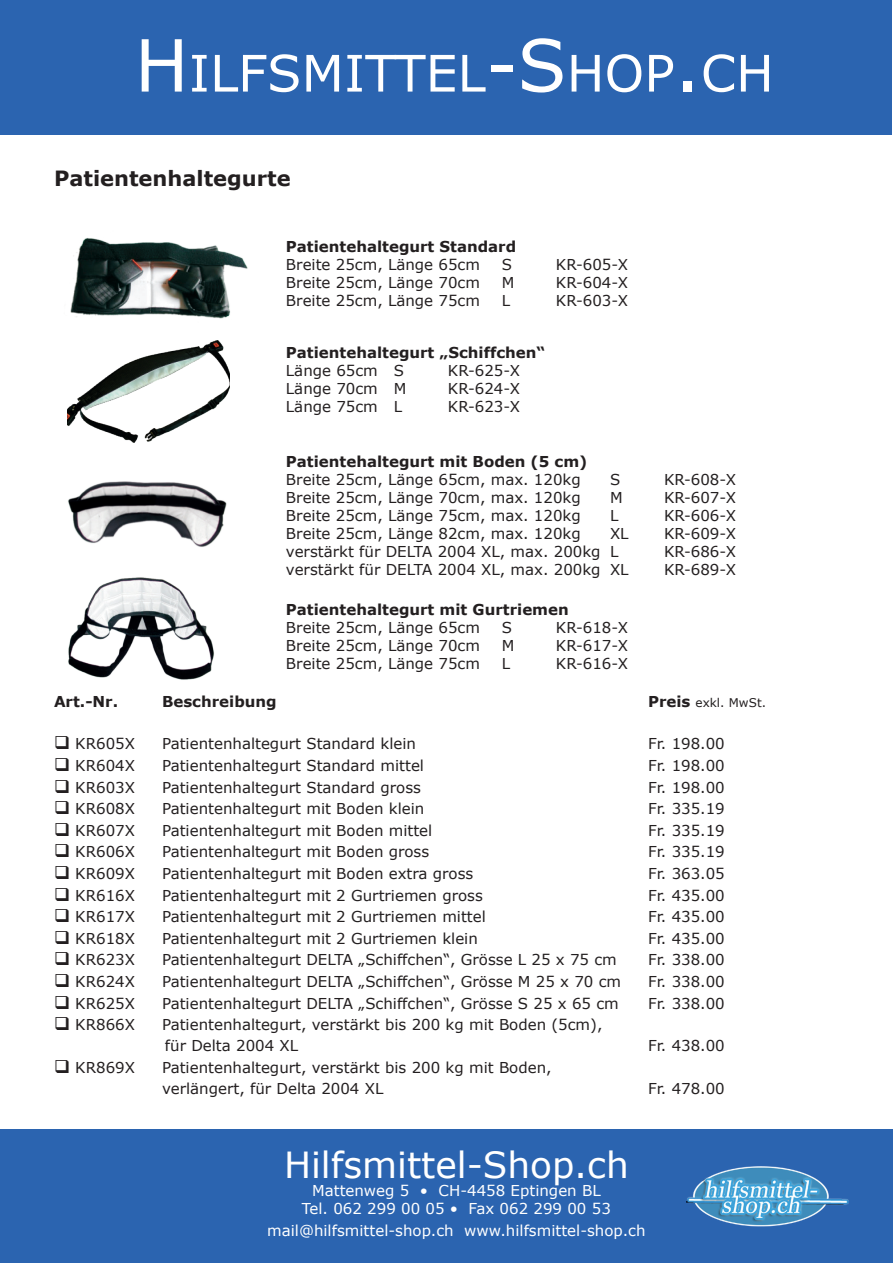
<style>
.page{position:relative;width:893px;height:1263px;background:#fff}
.page>*{position:absolute;margin:0;border:0;box-sizing:border-box;transform-origin:0 0}
.t1{font:50.4px "Verdana";color:#fff}
.t2{font:36px "Verdana";color:#fff}
.t3{font:700 21px "Verdana";color:#231f20}
.t4{font:15px/21px "Verdana";color:#231f20}
.t5{font:700 15px "Verdana";color:#231f20}
.t6{font:15px/18px "Verdana";color:#fff;text-align:center}
.t7{font:12px "Verdana";color:#231f20}
.s1{font-size:72px}
.s2{font-weight:700;font-size:15px}
</style>
<div class="page">
<div style="left:0;top:1129px;width:893px;height:134px;background:#2b64b0"></div>
<div style="left:0;top:0;width:891px;height:135px;background:#2b64b0"></div>
<img style="left:70px;top:238px;width:178px;height:81px">
<img style="left:68px;top:340px;width:161px;height:102px">
<img style="left:68px;top:481px;width:159px;height:66px">
<img style="left:68px;top:577px;width:146px;height:103px">
<img style="left:687px;top:1166px;width:161px;height:61px">
<h1 class="t1" style="left:135px;top:39px;width:631px"><span class="s1">H</span>ILFSMITTEL<span class="s1">-S</span>HOP<span class="s1">.</span>CH</h1>
<h3 class="t3" style="left:54px;top:164px;width:238px">Patientenhaltegurte</h3>
<p class="t5" style="left:286px;top:236px;width:232px">Patientehaltegurt Standard</p>
<p class="t4" style="left:286px;top:254px;width:196px">Breite 25cm, Länge 65cm</p>
<p class="t4" style="left:502px;top:254px;width:12px">S</p>
<p class="t4" style="left:556px;top:254px;width:74px">KR-605-X</p>
<p class="t4" style="left:286px;top:272px;width:196px">Breite 25cm, Länge 70cm</p>
<p class="t4" style="left:502px;top:272px;width:14px">M</p>
<p class="t4" style="left:556px;top:272px;width:74px">KR-604-X</p>
<p class="t4" style="left:286px;top:290px;width:196px">Breite 25cm, Länge 75cm</p>
<p class="t4" style="left:502px;top:290px;width:10px">L</p>
<p class="t4" style="left:556px;top:290px;width:74px">KR-603-X</p>
<p class="t5" style="left:286px;top:342px;width:261px">Patientehaltegurt „Schiffchen“</p>
<p class="t4" style="left:286px;top:360px;width:120px">Länge 65cm S</p>
<p class="t4" style="left:448px;top:360px;width:74px">KR-625-X</p>
<p class="t4" style="left:286px;top:378px;width:122px">Länge 70cm M</p>
<p class="t4" style="left:448px;top:378px;width:74px">KR-624-X</p>
<p class="t4" style="left:286px;top:396px;width:118px">Länge 75cm L</p>
<p class="t4" style="left:448px;top:396px;width:74px">KR-623-X</p>
<p class="t5" style="left:286px;top:451px;width:303px">Patientehaltegurt mit Boden (5 cm)</p>
<p class="t4" style="left:286px;top:469px;width:296px">Breite 25cm, Länge 65cm, max. 120kg</p>
<p class="t4" style="left:610px;top:469px;width:12px">S</p>
<p class="t4" style="left:664px;top:469px;width:74px">KR-608-X</p>
<p class="t4" style="left:286px;top:487px;width:296px">Breite 25cm, Länge 70cm, max. 120kg</p>
<p class="t4" style="left:610px;top:487px;width:14px">M</p>
<p class="t4" style="left:664px;top:487px;width:74px">KR-607-X</p>
<p class="t4" style="left:286px;top:505px;width:296px">Breite 25cm, Länge 75cm, max. 120kg</p>
<p class="t4" style="left:610px;top:505px;width:10px">L</p>
<p class="t4" style="left:664px;top:505px;width:74px">KR-606-X</p>
<p class="t4" style="left:286px;top:523px;width:296px">Breite 25cm, Länge 82cm, max. 120kg</p>
<p class="t4" style="left:610px;top:523px;width:20px">XL</p>
<p class="t4" style="left:664px;top:523px;width:74px">KR-609-X</p>
<p class="t4" style="left:286px;top:541px;width:334px">verstärkt für DELTA 2004 XL, max. 200kg L</p>
<p class="t4" style="left:664px;top:541px;width:74px">KR-686-X</p>
<p class="t4" style="left:286px;top:559px;width:344px">verstärkt für DELTA 2004 XL, max. 200kg XL</p>
<p class="t4" style="left:664px;top:559px;width:74px">KR-689-X</p>
<p class="t5" style="left:286px;top:599px;width:284px">Patientehaltegurt mit Gurtriemen</p>
<p class="t4" style="left:286px;top:617px;width:196px">Breite 25cm, Länge 65cm</p>
<p class="t4" style="left:502px;top:617px;width:12px">S</p>
<p class="t4" style="left:556px;top:617px;width:74px">KR-618-X</p>
<p class="t4" style="left:286px;top:635px;width:196px">Breite 25cm, Länge 70cm</p>
<p class="t4" style="left:502px;top:635px;width:14px">M</p>
<p class="t4" style="left:556px;top:635px;width:74px">KR-617-X</p>
<p class="t4" style="left:286px;top:653px;width:196px">Breite 25cm, Länge 75cm</p>
<p class="t4" style="left:502px;top:653px;width:10px">L</p>
<p class="t4" style="left:556px;top:653px;width:74px">KR-616-X</p>
<p class="t5" style="left:54px;top:691px;width:66px">Art.-Nr.</p>
<p class="t5" style="left:162px;top:691px;width:116px">Beschreibung</p>
<p class="t7" style="left:648px;top:694px;width:120px"><span class="s2">Preis</span> exkl. MwSt.</p>
<p class="t4" style="left:54px;top:733px;width:83px">❑ KR605X</p>
<p class="t4" style="left:162px;top:733px;width:256px">Patientenhaltegurt Standard klein</p>
<p class="t4" style="left:648px;top:733px;width:78px">Fr. 198.00</p>
<p class="t4" style="left:54px;top:755px;width:83px">❑ KR604X</p>
<p class="t4" style="left:162px;top:755px;width:264px">Patientenhaltegurt Standard mittel</p>
<p class="t4" style="left:648px;top:755px;width:78px">Fr. 198.00</p>
<p class="t4" style="left:54px;top:776px;width:83px">❑ KR603X</p>
<p class="t4" style="left:162px;top:776px;width:260px">Patientenhaltegurt Standard gross</p>
<p class="t4" style="left:648px;top:776px;width:78px">Fr. 198.00</p>
<p class="t4" style="left:54px;top:798px;width:83px">❑ KR608X</p>
<p class="t4" style="left:162px;top:798px;width:264px">Patientenhaltegurt mit Boden klein</p>
<p class="t4" style="left:648px;top:798px;width:78px">Fr. 335.19</p>
<p class="t4" style="left:54px;top:820px;width:83px">❑ KR607X</p>
<p class="t4" style="left:162px;top:820px;width:272px">Patientenhaltegurt mit Boden mittel</p>
<p class="t4" style="left:648px;top:820px;width:78px">Fr. 335.19</p>
<p class="t4" style="left:54px;top:841px;width:83px">❑ KR606X</p>
<p class="t4" style="left:162px;top:841px;width:269px">Patientenhaltegurt mit Boden gross</p>
<p class="t4" style="left:648px;top:841px;width:78px">Fr. 335.19</p>
<p class="t4" style="left:54px;top:863px;width:83px">❑ KR609X</p>
<p class="t4" style="left:162px;top:863px;width:313px">Patientenhaltegurt mit Boden extra gross</p>
<p class="t4" style="left:648px;top:863px;width:78px">Fr. 363.05</p>
<p class="t4" style="left:54px;top:884px;width:83px">❑ KR616X</p>
<p class="t4" style="left:162px;top:884px;width:322px">Patientenhaltegurt mit 2 Gurtriemen gross</p>
<p class="t4" style="left:648px;top:884px;width:78px">Fr. 435.00</p>
<p class="t4" style="left:54px;top:906px;width:83px">❑ KR617X</p>
<p class="t4" style="left:162px;top:906px;width:325px">Patientenhaltegurt mit 2 Gurtriemen mittel</p>
<p class="t4" style="left:648px;top:906px;width:78px">Fr. 435.00</p>
<p class="t4" style="left:54px;top:928px;width:83px">❑ KR618X</p>
<p class="t4" style="left:162px;top:928px;width:317px">Patientenhaltegurt mit 2 Gurtriemen klein</p>
<p class="t4" style="left:648px;top:928px;width:78px">Fr. 435.00</p>
<p class="t4" style="left:54px;top:949px;width:83px">❑ KR623X</p>
<p class="t4" style="left:162px;top:949px;width:456px">Patientenhaltegurt DELTA „Schiffchen“, Grösse L 25 x 75 cm</p>
<p class="t4" style="left:648px;top:949px;width:78px">Fr. 338.00</p>
<p class="t4" style="left:54px;top:971px;width:83px">❑ KR624X</p>
<p class="t4" style="left:162px;top:971px;width:461px">Patientenhaltegurt DELTA „Schiffchen“, Grösse M 25 x 70 cm</p>
<p class="t4" style="left:648px;top:971px;width:78px">Fr. 338.00</p>
<p class="t4" style="left:54px;top:992px;width:83px">❑ KR625X</p>
<p class="t4" style="left:162px;top:992px;width:458px">Patientenhaltegurt DELTA „Schiffchen“, Grösse S 25 x 65 cm</p>
<p class="t4" style="left:648px;top:992px;width:78px">Fr. 338.00</p>
<p class="t4" style="left:54px;top:1014px;width:83px">❑ KR866X</p>
<p class="t4" style="left:162px;top:1014px;width:442px">Patientenhaltegurt, verstärkt bis 200 kg mit Boden (5cm), für Delta 2004 XL</p>
<p class="t4" style="left:648px;top:1035px;width:78px">Fr. 438.00</p>
<p class="t4" style="left:54px;top:1057px;width:83px">❑ KR869X</p>
<p class="t4" style="left:162px;top:1057px;width:391px">Patientenhaltegurt, verstärkt bis 200 kg mit Boden, verlängert, für Delta 2004 XL</p>
<p class="t4" style="left:648px;top:1078px;width:78px">Fr. 478.00</p>
<h2 class="t2" style="left:284px;top:1140px;width:346px">Hilfsmittel-Shop.ch</h2>
<p class="t6" style="left:302px;top:1181px;width:310px">Mattenweg 5 • CH-4458 Eptingen BL<br>Tel. 062 299 00 05 • Fax 062 299 00 53</p>
<p class="t6" style="left:267px;top:1221px;width:380px">mail@hilfsmittel-shop.ch www.hilfsmittel-shop.ch</p>
</div>
